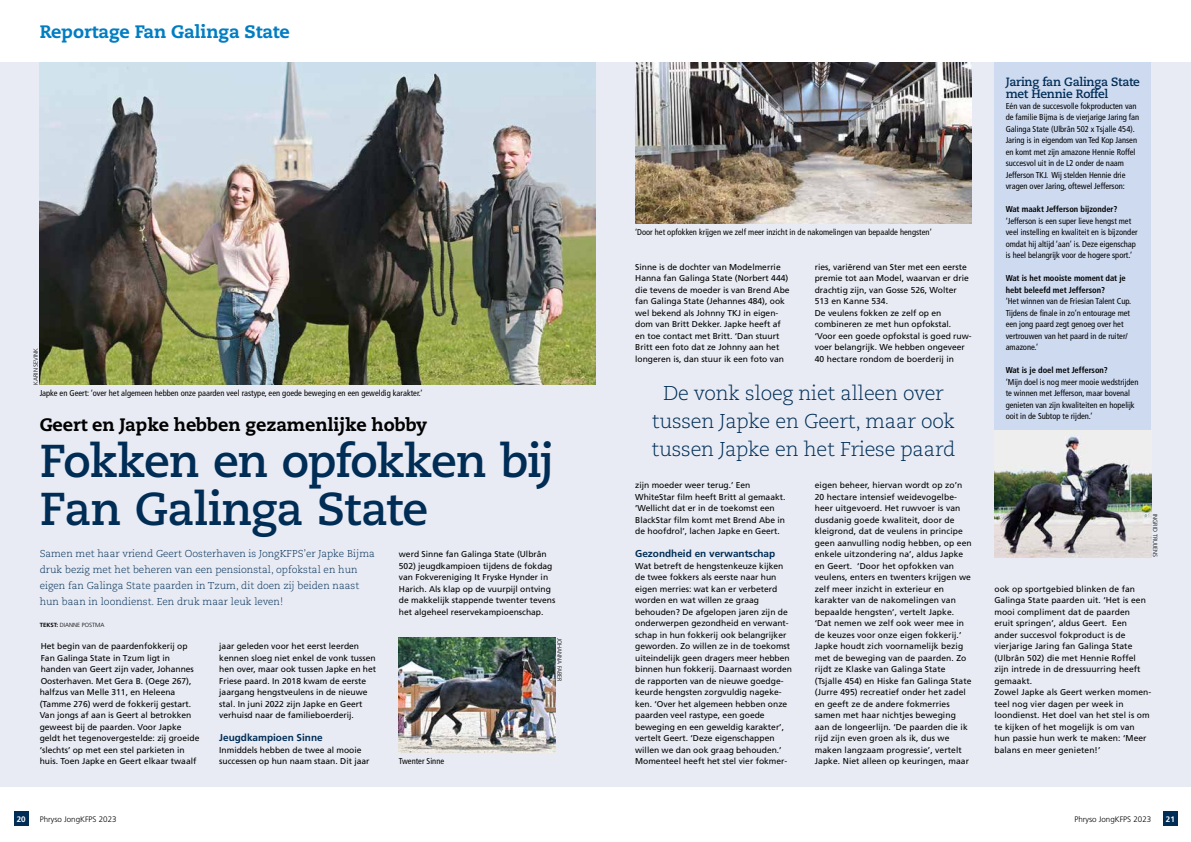
<style>
.page{position:relative;width:1191px;height:842px;background:#fff}
.page>*{position:absolute;margin:0;border:0;box-sizing:border-box;transform-origin:0 0}
.t1{font:700 46px/48px "Caecilia LT Std";letter-spacing:-.025em;color:#002d56}
.t2{font:300 20px/28px "Caecilia LT Std";letter-spacing:-.01em;color:#002d56;text-align:center}
.t3{font:800 18px "Caecilia LT Std";letter-spacing:-.005em;color:#000}
.t4{font:800 18px "Caecilia LT Std";letter-spacing:-.005em;color:#007dc3}
.t5{font:700 12px/12px "Caecilia LT Std";letter-spacing:-.02em;color:#002d56}
.t6{font:300 10px/16px "Caecilia LT Std";color:#002d56}
.t7{font:700 10px "Frutiger LT Std";color:#002d56}
.t8{font:8.5px/11.5px "Frutiger LT Std";color:#000}
.t9{font:condensed 8.5px/11.5px "Frutiger LT Std";letter-spacing:-.005em;color:#000}
.t10{font:700 condensed 8.5px/11.5px "Frutiger LT Std";letter-spacing:-.005em;color:#000}
.t11{font:300 8px "Frutiger LT Std";color:#000}
.t12{font:700 8px "Frutiger LT Std";color:#fff}
.t13{font:300 6px "Frutiger LT Std";color:#000}
.s1{font-weight:700}
</style>
<div class="page">
<div style="left:14px;top:812px;width:14px;height:14px;background:#002d56"></div>
<div style="left:1163px;top:812px;width:14px;height:14px;background:#002d56"></div>
<div style="left:0;top:63px;width:1191px;height:724px;background:#e8ebf3"></div>
<div style="left:994px;top:62px;width:157px;height:495px;background:#cddaf0"></div>
<img style="left:40px;top:63px;width:555px;height:322px">
<img style="left:994px;top:431px;width:157px;height:126px">
<img style="left:399px;top:638px;width:157px;height:115px">
<img style="left:635px;top:62px;width:336px;height:161px">
<h3 class="t4" style="left:40px;top:21px;width:251px">Reportage Fan Galinga State</h3>
<p class="t13" style="left:33px;top:385px;width:38px;rotate:-90deg">KARIN SEVINK</p>
<p class="t9" style="left:40px;top:388px;width:384px">Japke en Geert: ‘over het algemeen hebben onze paarden veel rastype, een goede beweging en een geweldig karakter.’</p>
<h3 class="t3" style="left:40px;top:413px;width:389px">Geert en Japke hebben gezamenlijke hobby</h3>
<h1 class="t1" style="left:40px;top:437px;width:517px">Fokken en opfokken bij<br>Fan Galinga State</h1>
<p class="t6" style="left:40px;top:546px;width:337px">Samen met haar vriend Geert Oosterhaven is JongKFPS’er Japke Bijma druk bezig met het beheren van een pensionstal, opfokstal en hun eigen fan Galinga State paarden in Tzum, dit doen zij beiden naast hun baan in loondienst. Een druk maar leuk leven!</p>
<p class="t13" style="left:40px;top:622px;width:66px"><span class="s1">TEKST:</span> DIANNE POSTMA</p>
<p class="t8" style="left:40px;top:641px;width:161px">Het begin van de paardenfokkerij op Fan Galinga State in Tzum ligt in handen van Geert zijn vader, Johannes Oosterhaven. Met Gera B. (Oege 267), halfzus van Melle 311, en Heleena (Tamme 276) werd de fokkerij gestart.<br>Van jongs af aan is Geert al betrokken geweest bij de paarden. Voor Japke geldt het tegenovergestelde: zij groeide ‘slechts’ op met een stel parkieten in huis. Toen Japke en Geert elkaar twaalf</p>
<p class="t8" style="left:219px;top:641px;width:158px">jaar geleden voor het eerst leerden kennen sloeg niet enkel de vonk tussen hen over, maar ook tussen Japke en het Friese paard. In 2018 kwam de eerste jaargang hengstveulens in de nieuwe stal. In juni 2022 zijn Japke en Geert verhuisd naar de familieboerderij.</p>
<p class="t7" style="left:219px;top:732px;width:105px">Jeugdkampioen Sinne</p>
<p class="t8" style="left:219px;top:744px;width:152px">Inmiddels hebben de twee al mooie successen op hun naam staan. Dit jaar</p>
<p class="t8" style="left:399px;top:549px;width:158px">werd Sinne fan Galinga State (Ulbrân 502) jeugdkampioen tijdens de fokdag van Fokvereniging It Fryske Hynder in Harich. Als klap op de vuurpijl ontving de makkelijk stappende twenter tevens het algeheel reservekampioenschap.</p>
<p class="t9" style="left:399px;top:756px;width:47px">Twenter Sinne</p>
<p class="t13" style="left:563px;top:638px;width:46px;rotate:90deg">JOHANNA FABER</p>
<p class="t9" style="left:635px;top:227px;width:298px">‘Door het opfokken krijgen we zelf meer inzicht in de nakomelingen van bepaalde hengsten’</p>
<p class="t8" style="left:635px;top:261px;width:156px">Sinne is de dochter van Modelmerrie Hanna fan Galinga State (Norbert 444) die tevens de moeder is van Brend Abe fan Galinga State (Jehannes 484), ook wel bekend als Johnny TKJ in eigen&shy;dom van Britt Dekker. Japke heeft af en toe contact met Britt. ‘Dan stuurt Britt een foto dat ze Johnny aan het longeren is, dan stuur ik een foto van</p>
<p class="t8" style="left:814px;top:261px;width:158px">ries, variërend van Ster met een eerste premie tot aan Model, waarvan er drie drachtig zijn, van Gosse 526, Wolter 513 en Kanne 534.<br>De veulens fokken ze zelf op en combineren ze met hun opfokstal. ‘Voor een goede opfokstal is goed ruw&shy;voer belangrijk. We hebben ongeveer 40 hectare rondom de boerderij in</p>
<h2 class="t2" style="left:651px;top:380px;width:305px">De vonk sloeg niet alleen over tussen Japke en Geert, maar ook tussen Japke en het Friese paard</h2>
<p class="t8" style="left:635px;top:480px;width:152px">zijn moeder weer terug.’ Een WhiteStar film heeft Britt al gemaakt. ’Wellicht dat er in de toekomst een BlackStar film komt met Brend Abe in de hoofdrol’, lachen Japke en Geert.</p>
<p class="t7" style="left:635px;top:548px;width:142px">Gezondheid en verwantschap</p>
<p class="t8" style="left:635px;top:560px;width:158px">Wat betreft de hengstenkeuze kijken de twee fokkers als eerste naar hun eigen merries: wat kan er verbeterd worden en wat willen ze graag behouden? De afgelopen jaren zijn de onderwerpen gezondheid en verwant&shy;schap in hun fokkerij ook belangrijker geworden. Zo willen ze in de toekomst uiteindelijk geen dragers meer hebben binnen hun fokkerij. Daarnaast worden de rapporten van de nieuwe goedge&shy;keurde hengsten zorgvuldig nageke&shy;ken. ‘Over het algemeen hebben onze paarden veel rastype, een goede beweging en een geweldig karakter’, vertelt Geert. ‘Deze eigenschappen willen we dan ook graag behouden.’ Momenteel heeft het stel vier fokmer-</p>
<p class="t8" style="left:814px;top:480px;width:158px">eigen beheer, hiervan wordt op zo’n 20 hectare intensief weidevogelbe&shy;heer uitgevoerd. Het ruwvoer is van dusdanig goede kwaliteit, door de kleigrond, dat de veulens in principe geen aanvulling nodig hebben, op een enkele uitzondering na’, aldus Japke en Geert. ‘Door het opfokken van veulens, enters en twenters krijgen we zelf meer inzicht in exterieur en karakter van de nakomelingen van bepaalde hengsten’, vertelt Japke. ‘Dat nemen we zelf ook weer mee in de keuzes voor onze eigen fokkerij.’ Japke houdt zich voornamelijk bezig met de beweging van de paarden. Zo rijdt ze Klaske van Galinga State (Tsjalle 454) en Hiske fan Galinga State (Jurre 495) recreatief onder het zadel en geeft ze de andere fokmerries samen met haar nichtjes beweging aan de longeerlijn. ‘De paarden die ik rijd zijn even groen als ik, dus we maken langzaam progressie’, vertelt Japke. Niet alleen op keuringen, maar</p>
<h3 class="t5" style="left:1005px;top:76px;width:136px">Jaring fan Galinga State met Hennie Roffel</h3>
<p class="t9" style="left:1005px;top:100px;width:135px">Eén van de succesvolle fokproducten van de familie Bijma is de vierjarige Jaring fan Galinga State (Ulbrân 502 x Tsjalle 454).<br>Jaring is in eigendom van Ted Kop Jansen en komt met zijn amazone Hennie Roffel succesvol uit in de L2 onder de naam Jefferson TKJ. Wij stelden Hennie drie vragen over Jaring, oftewel Jefferson:</p>
<p class="t10" style="left:1005px;top:204px;width:113px">Wat maakt Jefferson bijzonder?</p>
<p class="t9" style="left:1005px;top:215px;width:133px">‘Jefferson is een super lieve hengst met veel instelling en kwaliteit en is bijzonder omdat hij altijd ‘aan’ is. Deze eigenschap is heel belangrijk voor de hogere sport.’</p>
<p class="t10" style="left:1005px;top:273px;width:122px">Wat is het mooiste moment dat je hebt beleefd met Jefferson?</p>
<p class="t9" style="left:1005px;top:296px;width:127px">‘Het winnen van de Friesian Talent Cup.<br>Tijdens de finale in zo’n entourage met een jong paard zegt genoeg over het vertrouwen van het paard in de ruiter/ amazone.’</p>
<p class="t10" style="left:1005px;top:365px;width:104px">Wat is je doel met Jefferson?</p>
<p class="t9" style="left:1005px;top:376px;width:134px">‘Mijn doel is nog meer mooie wedstrijden te winnen met Jefferson, maar bovenal genieten van zijn kwaliteiten en hopelijk ooit in de Subtop te rijden.’</p>
<p class="t13" style="left:1158px;top:514px;width:45px;rotate:90deg">INGRID TRUIJENS</p>
<p class="t8" style="left:994px;top:583px;width:158px">ook op sportgebied blinken de fan<br>Galinga State paarden uit. ‘Het is een mooi compliment dat de paarden eruit springen’, aldus Geert. Een ander succesvol fokproduct is de vierjarige Jaring fan Galinga State (Ulbrân 502) die met Hennie Roffel zijn intrede in de dressuurring heeft gemaakt.<br>Zowel Japke als Geert werken momen&shy;teel nog vier dagen per week in loondienst. Het doel van het stel is om te kijken of het mogelijk is om van hun passie hun werk te maken: ‘Meer balans en meer genieten!’</p>
<p class="t12" style="left:17px;top:814px;width:10px">20</p>
<p class="t11" style="left:40px;top:814px;width:78px">Phryso JongKFPS 2023</p>
<p class="t11" style="left:1074px;top:814px;width:78px">Phryso JongKFPS 2023</p>
<p class="t12" style="left:1166px;top:814px;width:10px">21</p>
</div>
